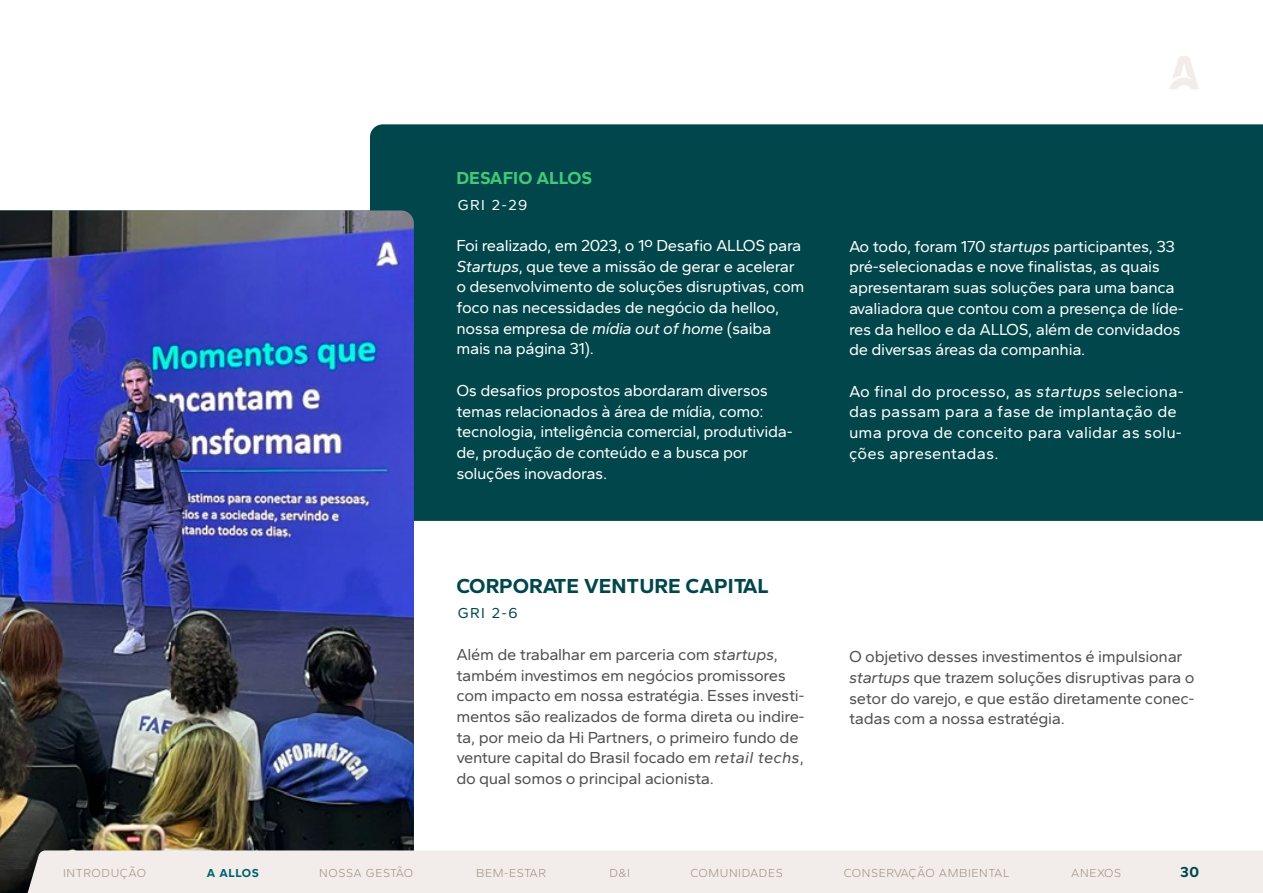
<style>
.page{position:relative;width:1263px;height:893px;background:#fff}
.page>*{position:absolute;margin:0;border:0;box-sizing:border-box;transform-origin:0 0}
.t1{font:700 21px "Gantari";color:#00464b}
.t2{font:700 18px "Gantari";color:#43ca78}
.t3{font:16.5px/20.7px "Gantari";letter-spacing:-.02em;color:#fff}
.t4{font:16.5px/20.7px "Gantari";letter-spacing:-.02em;color:#505050}
.t5{font:16.5px/20.7px "Gantari";letter-spacing:.01em;color:#fff}
.t6{font:15px "Gantari";color:#fff}
.t7{font:15px "Gantari";color:#00464b}
.t8{font:700 15px "Gantari";color:#00464b}
.t9{font:300 12px "Gantari";letter-spacing:.05em;color:#a19183}
.t10{font:700 12px "Gantari";letter-spacing:.05em;color:#006271}
.s1{font-style:italic}
</style>
<div class="page">
<div style="left:370px;top:124px;width:893px;height:397px;background:#00464b"></div>
<img style="left:0;top:210px;width:414px;height:683px">
<div style="left:28px;top:850px;width:1235px;height:43px;background:#f2edea"></div>
<svg style="left:1169px;top:56px;width:30px;height:33px"></svg>
<p class="t2" style="left:456px;top:166px;width:137px">DESAFIO ALLOS</p>
<p class="t6" style="left:458px;top:195px;width:71px">GRI 2-29</p>
<p class="t3" style="left:456px;top:235px;width:350px">Foi realizado, em 2023, o 1º Desafio ALLOS para <span class="s1">Startups</span>, que teve a missão de gerar e acelerar o desenvolvimento de soluções disruptivas, com foco nas necessidades de negócio da helloo, nossa empresa de <span class="s1">mídia out of home</span> (saiba mais na página 31).</p>
<p class="t3" style="left:456px;top:380px;width:338px">Os desafios propostos abordaram diversos temas relacionados à área de mídia, como: tecnologia, inteligência comercial, produtivida&shy;de, produção de conteúdo e a busca por soluções inovadoras.</p>
<p class="t1" style="left:456px;top:572px;width:314px">CORPORATE VENTURE CAPITAL</p>
<p class="t7" style="left:458px;top:604px;width:61px">GRI 2-6</p>
<p class="t4" style="left:456px;top:644px;width:350px">Além de trabalhar em parceria com <span class="s1">startups</span>, também investimos em negócios promissores com impacto em nossa estratégia. Esses investi&shy;mentos são realizados de forma direta ou indire&shy;ta, por meio da Hi Partners, o primeiro fundo de venture capital do Brasil focado em <span class="s1">retail techs</span>, do qual somos o principal acionista.</p>
<p class="t3" style="left:849px;top:235px;width:336px">Ao todo, foram 170 <span class="s1">startups</span> participantes, 33 pré-selecionadas e nove finalistas, as quais apresentaram suas soluções para uma banca avaliadora que contou com a presença de líde&shy;res da helloo e da ALLOS, além de convidados de diversas áreas da companhia.</p>
<p class="t5" style="left:849px;top:380px;width:336px">Ao final do processo, as <span class="s1">startups</span> seleciona&shy;das passam para a fase de implantação de uma prova de conceito para validar as solu&shy;ções apresentadas.</p>
<p class="t4" style="left:849px;top:646px;width:347px">O objetivo desses investimentos é impulsionar <span class="s1">startups</span> que trazem soluções disruptivas para o setor do varejo, e que estão diretamente conec&shy;tadas com a nossa estratégia.</p>
<p class="t9" style="left:63px;top:865px;width:84px">INTRODUÇÃO</p>
<p class="t10" style="left:207px;top:865px;width:53px">A ALLOS</p>
<p class="t9" style="left:319px;top:865px;width:95px">NOSSA GESTÃO</p>
<p class="t9" style="left:476px;top:865px;width:71px">BEM-ESTAR</p>
<p class="t9" style="left:609px;top:865px;width:22px">D&amp;I</p>
<p class="t9" style="left:690px;top:865px;width:94px">COMUNIDADES</p>
<p class="t9" style="left:844px;top:865px;width:167px">CONSERVAÇÃO AMBIENTAL</p>
<p class="t9" style="left:1071px;top:865px;width:52px">ANEXOS</p>
<p class="t8" style="left:1180px;top:862px;width:20px">30</p>
</div>
